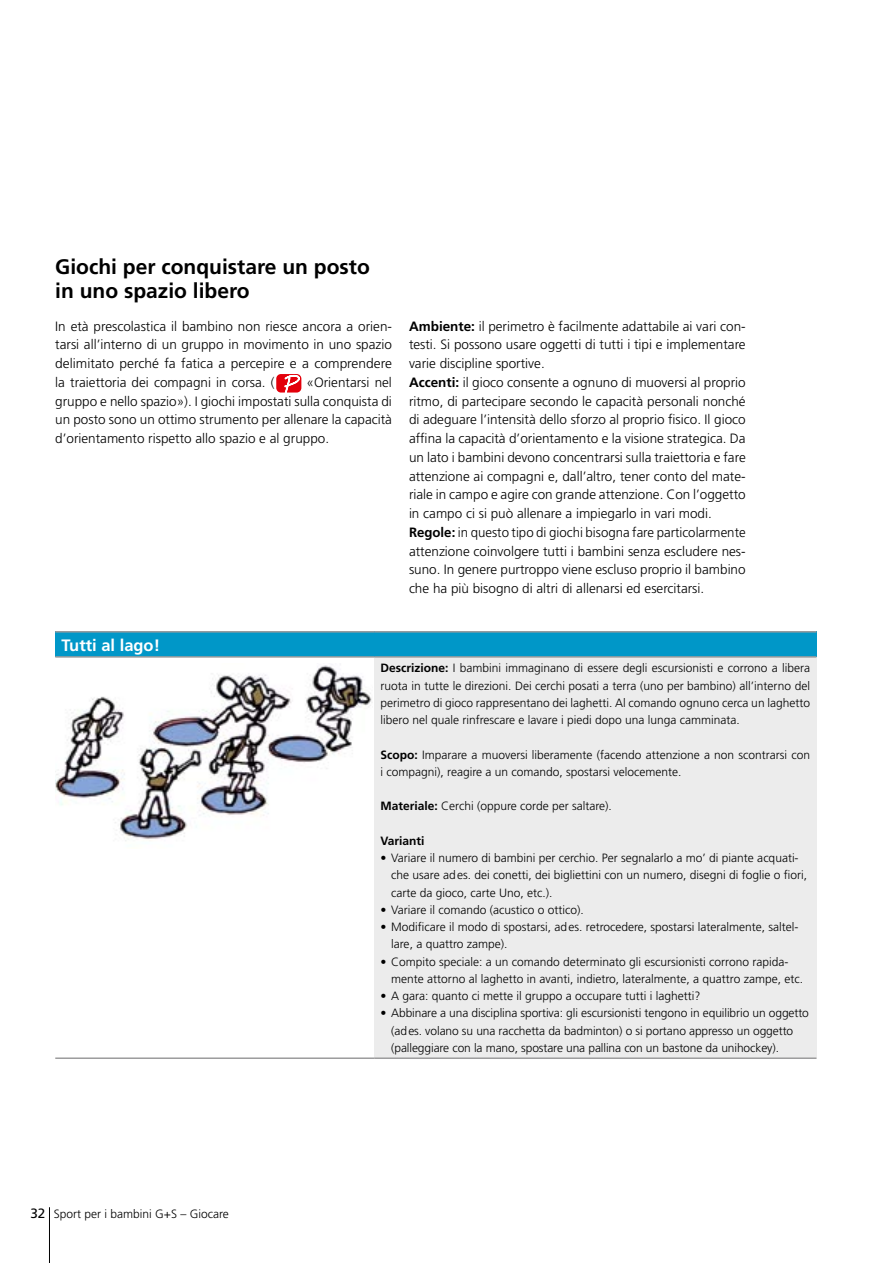
<style>
.page{position:relative;width:893px;height:1263px;background:#fff}
.page>*{position:absolute;margin:0;border:0;box-sizing:border-box;transform-origin:0 0}
._2_Titel_2{font:700 21px/24px "Frutiger LT";color:#000}
._4b_Titel_Tabelle{font:700 16.5px "Frutiger LT";color:#fff}
.Gundtext_i{font:300 13.5px/18.8px "Frutiger LT";color:#000;text-align:justify}
.Tabelle_i_Einzug{font:300 12px/17.2px "Frutiger LT";color:#000}
.Tabelle_i{font:300 12px/17.2px "Frutiger LT";color:#000;text-align:justify}
.t1{font:12px "Frutiger LT";color:#000}
.Tabelle_i-2{font:700 12px "Frutiger LT";color:#000}
.s1{font-weight:700}
.s2{font-size:13.5px}
</style>
<div class="page">
<hr style="left:49px;top:1207px;width:1px;height:56px;background:#000">
<div style="left:276px;top:374px;width:25px;height:18px;background:#e3000b;border-radius:5px"></div>
<svg style="left:283px;top:374px;width:18px;height:19px"></svg>
<div style="left:55px;top:632px;width:761px;height:25px;background:#0097c8"></div>
<div style="left:374px;top:657px;width:442px;height:401px;background:#ececec"></div>
<hr style="left:55px;top:631px;width:319px;height:1px;background:#9c9c9d">
<hr style="left:374px;top:631px;width:442px;height:1px;background:#9c9c9d">
<hr style="left:55px;top:656px;width:319px;height:2px;background:#9c9c9d">
<hr style="left:374px;top:656px;width:442px;height:2px;background:#9c9c9d">
<hr style="left:55px;top:1057px;width:319px;height:2px;background:#9c9c9d">
<hr style="left:374px;top:1057px;width:442px;height:2px;background:#9c9c9d">
<img style="left:55px;top:665px;width:317px;height:176px">
<p class="_2_Titel_2" style="left:55px;top:255px;width:316px">Giochi per conquistare un posto in uno spazio libero</p>
<p class="Gundtext_i" style="left:55px;top:317px;width:338px">In età prescolastica il bambino non riesce ancora a orien&shy;tarsi all’interno di un gruppo in movimento in uno spazio delimitato perché fa fatica a percepire e a comprendere la traiettoria dei compagni in corsa. (</p>
<p class="Gundtext_i" style="left:55px;top:373px;width:338px;text-indent:251px">«Orientarsi nel gruppo e nello spazio»). I giochi impostati sulla conquista di un posto sono un ottimo strumento per allenare la capacità d’orientamento rispetto allo spazio e al gruppo.</p>
<p class="_4b_Titel_Tabelle" style="left:62px;top:635px;width:100px">Tutti al lago!</p>
<p class="Gundtext_i" style="left:409px;top:317px;width:338px"><span class="s1">Ambiente:</span> il perimetro è facilmente adattabile ai vari con&shy;testi. Si possono usare oggetti di tutti i tipi e implementare varie discipline sportive.</p>
<p class="Gundtext_i" style="left:409px;top:373px;width:338px"><span class="s1">Accenti:</span> il gioco consente a ognuno di muoversi al proprio ritmo, di partecipare secondo le capacità personali nonché di adeguare l’intensità dello sforzo al proprio fisico. Il gioco affina la capacità d’orientamento e la visione strategica. Da un lato i bambini devono concentrarsi sulla traiettoria e fare attenzione ai compagni e, dall’altro, tener conto del mate&shy;riale in campo e agire con grande attenzione. Con l’oggetto in campo ci si può allenare a impiegarlo in vari modi.</p>
<p class="Gundtext_i" style="left:409px;top:523px;width:338px"><span class="s1">Regole:</span> in questo tipo di giochi bisogna fare particolarmente attenzione coinvolgere tutti i bambini senza escludere nes&shy;suno. In genere purtroppo viene escluso proprio il bambino che ha più bisogno di altri di allenarsi ed esercitarsi.</p>
<p class="t1" style="left:30px;top:1207px;width:140px"><span class="s2">32</span> XXXXXX XXXXXXXX</p>
<p class="Tabelle_i" style="left:54px;top:1206px;width:176px">Sport per i bambini G+S – Giocare</p>
<p class="Tabelle_i" style="left:381px;top:660px;width:431px"><span class="s1">Descrizione:</span> I bambini immaginano di essere degli escursionisti e corrono a libera ruota in tutte le direzioni. Dei cerchi posati a terra (uno per bambino) all’interno del perimetro di gioco rappresentano dei laghetti. Al comando ognuno cerca un laghetto libero nel quale rinfrescare e lavare i piedi dopo una lunga camminata.</p>
<p class="Tabelle_i" style="left:381px;top:746px;width:431px"><span class="s1">Scopo:</span> Imparare a muoversi liberamente (facendo attenzione a non scontrarsi con i compagni), reagire a un comando, spostarsi velocemente.</p>
<p class="Tabelle_i" style="left:381px;top:798px;width:233px"><span class="s1">Materiale:</span> Cerchi (oppure corde per saltare).</p>
<p class="Tabelle_i-2" style="left:381px;top:833px;width:46px">Varianti</p>
<p class="Tabelle_i_Einzug" style="left:391px;top:849px;width:417px;text-indent:-11px">• Variare il numero di bambini per cerchio. Per segnalarlo a mo’ di piante acquati&shy;che usare ades. dei conetti, dei bigliettini con un numero, disegni di foglie o fiori, carte da gioco, carte Uno, etc.).</p>
<p class="Tabelle_i_Einzug" style="left:381px;top:901px;width:205px">• Variare il comando (acustico o ottico).</p>
<p class="Tabelle_i_Einzug" style="left:391px;top:918px;width:409px;text-indent:-11px">• Modificare il modo di spostarsi, ades. retrocedere, spostarsi lateralmente, saltel&shy;lare, a quattro zampe).</p>
<p class="Tabelle_i_Einzug" style="left:391px;top:953px;width:413px;text-indent:-11px">• Compito speciale: a un comando determinato gli escursionisti corrono rapida&shy;mente attorno al laghetto in avanti, indietro, lateralmente, a quattro zampe, etc.</p>
<p class="Tabelle_i_Einzug" style="left:381px;top:987px;width:321px">• A gara: quanto ci mette il gruppo a occupare tutti i laghetti?</p>
<p class="Tabelle_i_Einzug" style="left:391px;top:1005px;width:419px;text-indent:-11px">• Abbinare a una disciplina sportiva: gli escursionisti tengono in equilibrio un oggetto (ades. volano su una racchetta da badminton) o si portano appresso un oggetto (palleggiare con la mano, spostare una pallina con un bastone da unihockey).</p>
</div>
